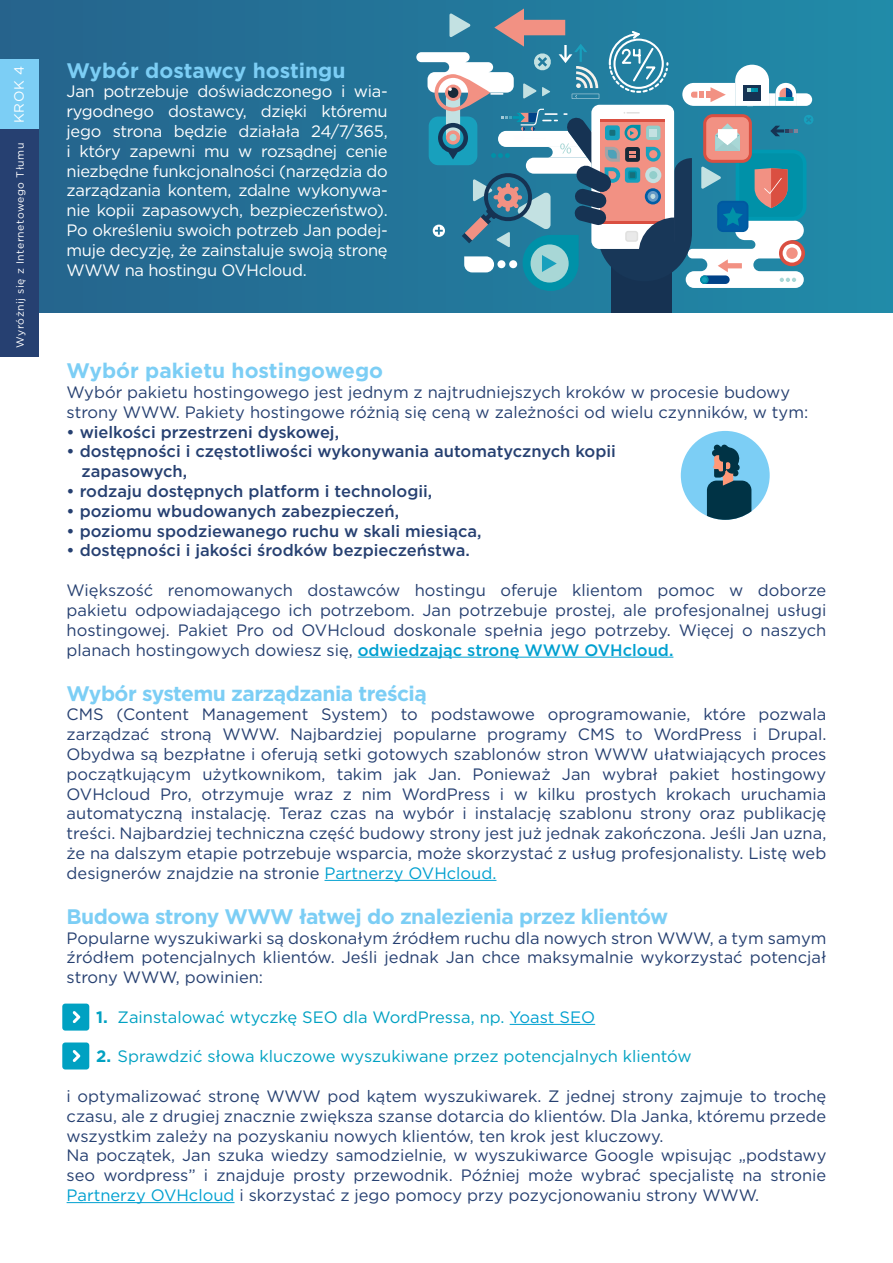
<style>
.page{position:relative;width:893px;height:1263px;background:#fff}
.page>*{position:absolute;margin:0;border:0;box-sizing:border-box;transform-origin:0 0}
.t1{font:700 21px "Gotham";letter-spacing:-.025em;color:#7ccef5}
.t2{font:700 21px "Gotham";color:#7ccef5}
.t3{font:16.5px/19.8px "Gotham";color:#264071;text-align:justify}
.t4{font:16.5px/19.8px "Gotham";letter-spacing:-.02em;color:#fff;text-align:justify}
.t5{font:500 16.5px/19.8px "Gotham";color:#264071}
.t6{font:16.5px "Gotham";color:#00a1c2}
.t7{font:13.5px "Gotham";color:#fff}
.t8{font:10.5px "Gotham";letter-spacing:.05em;color:#fff}
.s1{font-weight:500;color:#00a0d0}
.s2{color:#00a0d0}
.s3{font-weight:700}
</style>
<div class="page">
<div style="left:0;top:0;width:893px;height:312px;background:linear-gradient(to right,#26638c,#208ba9)"></div>
<hr style="left:358px;top:657px;width:315px;height:1px;background:#00a0d0">
<hr style="left:325px;top:880px;width:171px;height:1px;background:#00a0d0">
<hr style="left:510px;top:1024px;width:85px;height:1px;background:#00a0d0">
<hr style="left:67px;top:1202px;width:168px;height:1px;background:#00a0d0">
<svg style="left:62px;top:1003px;width:27px;height:27px"></svg>
<svg style="left:62px;top:1042px;width:27px;height:27px"></svg>
<div style="left:611px;top:251px;width:61px;height:61px;background:#163252"></div>
<svg style="left:416px;top:9px;width:398px;height:282px"></svg>
<div style="left:613px;top:39px;width:51px;height:50px;border:2px solid #fff;border-radius:50%"></div>
<div style="left:681px;top:431px;width:89px;height:89px;background:#7ccef5;border-radius:50%"></div>
<svg style="left:707px;top:444px;width:44px;height:76px"></svg>
<div style="left:0;top:129px;width:38px;height:228px;background:#264071"></div>
<div style="left:0;top:60px;width:38px;height:69px;background:#7ccef5"></div>
<p class="t7" style="left:11px;top:123px;width:59px;rotate:-90deg">KROK 4</p>
<p class="t8" style="left:14px;top:348px;width:207px;rotate:-90deg">Wyróżnij się z Internetowego Tłumu</p>
<p class="t2" style="left:67px;top:56px;width:280px">Wybór dostawcy hostingu</p>
<p class="t4" style="left:67px;top:81px;width:323px">Jan potrzebuje doświadczonego i wia&shy;rygodnego dostawcy, dzięki któremu jego strona będzie działała 24/7/365, i który zapewni mu w rozsądnej cenie niezbędne funkcjonalności (narzędzia do zarządzania kontem, zdalne wykonywa&shy;nie kopii zapasowych, bezpieczeństwo).<br>Po określeniu swoich potrzeb Jan podej&shy;muje decyzję, że zainstaluje swoją stronę WWW na hostingu OVHcloud.</p>
<p class="t2" style="left:67px;top:357px;width:318px">Wybór pakietu hostingowego</p>
<p class="t3" style="left:67px;top:382px;width:743px">Wybór pakietu hostingowego jest jednym z najtrudniejszych kroków w procesie budowy strony WWW. Pakiety hostingowe różnią się ceną w zależności od wielu czynników, w tym:</p>
<p class="t5" style="left:67px;top:422px;width:274px">• wielkości przestrzeni dyskowej,</p>
<p class="t5" style="left:81px;top:441px;width:536px;text-indent:-15px">• dostępności i częstotliwości wykonywania automatycznych kopii zapasowych,</p>
<p class="t5" style="left:67px;top:481px;width:367px">• rodzaju dostępnych platform i technologii,</p>
<p class="t5" style="left:67px;top:501px;width:334px">• poziomu wbudowanych zabezpieczeń,</p>
<p class="t5" style="left:67px;top:521px;width:417px">• poziomu spodziewanego ruchu w skali miesiąca,</p>
<p class="t5" style="left:67px;top:540px;width:405px">• dostępności i jakości środków bezpieczeństwa.</p>
<p class="t3" style="left:67px;top:580px;width:761px">Większość renomowanych dostawców hostingu oferuje klientom pomoc w doborze pakietu odpowiadającego ich potrzebom. Jan potrzebuje prostej, ale profesjonalnej usługi hostingowej. Pakiet Pro od OVHcloud doskonale spełnia jego potrzeby. Więcej o naszych planach hostingowych dowiesz się, <span class="s1">odwiedzając stronę WWW OVHcloud.</span></p>
<p class="t1" style="left:67px;top:679px;width:362px">Wybór systemu zarządzania treścią</p>
<p class="t3" style="left:67px;top:704px;width:761px">CMS (Content Management System) to podstawowe oprogramowanie, które pozwala zarządzać stroną WWW. Najbardziej popularne programy CMS to WordPress i Drupal.<br>Obydwa są bezpłatne i oferują setki gotowych szablonów stron WWW ułatwiających proces początkującym użytkownikom, takim jak Jan. Ponieważ Jan wybrał pakiet hostingowy OVHcloud Pro, otrzymuje wraz z nim WordPress i w kilku prostych krokach uruchamia automatyczną instalację. Teraz czas na wybór i instalację szablonu strony oraz publikację treści. Najbardziej techniczna część budowy strony jest już jednak zakończona. Jeśli Jan uzna, że na dalszym etapie potrzebuje wsparcia, może skorzystać z usług profesjonalisty. Listę web designerów znajdzie na stronie <span class="s2">Partnerzy OVHcloud.</span></p>
<p class="t1" style="left:67px;top:902px;width:603px">Budowa strony WWW łatwej do znalezienia przez klientów</p>
<p class="t3" style="left:67px;top:927px;width:761px">Popularne wyszukiwarki są doskonałym źródłem ruchu dla nowych stron WWW, a tym samym źródłem potencjalnych klientów. Jeśli jednak Jan chce maksymalnie wykorzystać potencjał strony WWW, powinien:</p>
<p class="t6" style="left:96px;top:1006px;width:500px"><span class="s3">1.</span> Zainstalować wtyczkę SEO dla WordPressa, np. <span class="s2">Yoast SEO</span></p>
<p class="t6" style="left:96px;top:1046px;width:597px"><span class="s3">2.</span> Sprawdzić słowa kluczowe wyszukiwane przez potencjalnych klientów</p>
<p class="t3" style="left:67px;top:1086px;width:761px;text-align:left">i optymalizować stronę WWW pod kątem wyszukiwarek. Z jednej strony zajmuje to trochę czasu, ale z drugiej znacznie zwiększa szanse dotarcia do klientów. Dla Janka, któremu przede wszystkim zależy na pozyskaniu nowych klientów, ten krok jest kluczowy.<br>Na początek, Jan szuka wiedzy samodzielnie, w wyszukiwarce Google wpisując „podstawy seo wordpress” i znajduje prosty przewodnik. Później może wybrać specjalistę na stronie <span class="s2">Partnerzy OVHcloud</span> i skorzystać z jego pomocy przy pozycjonowaniu strony WWW.</p>
</div>
